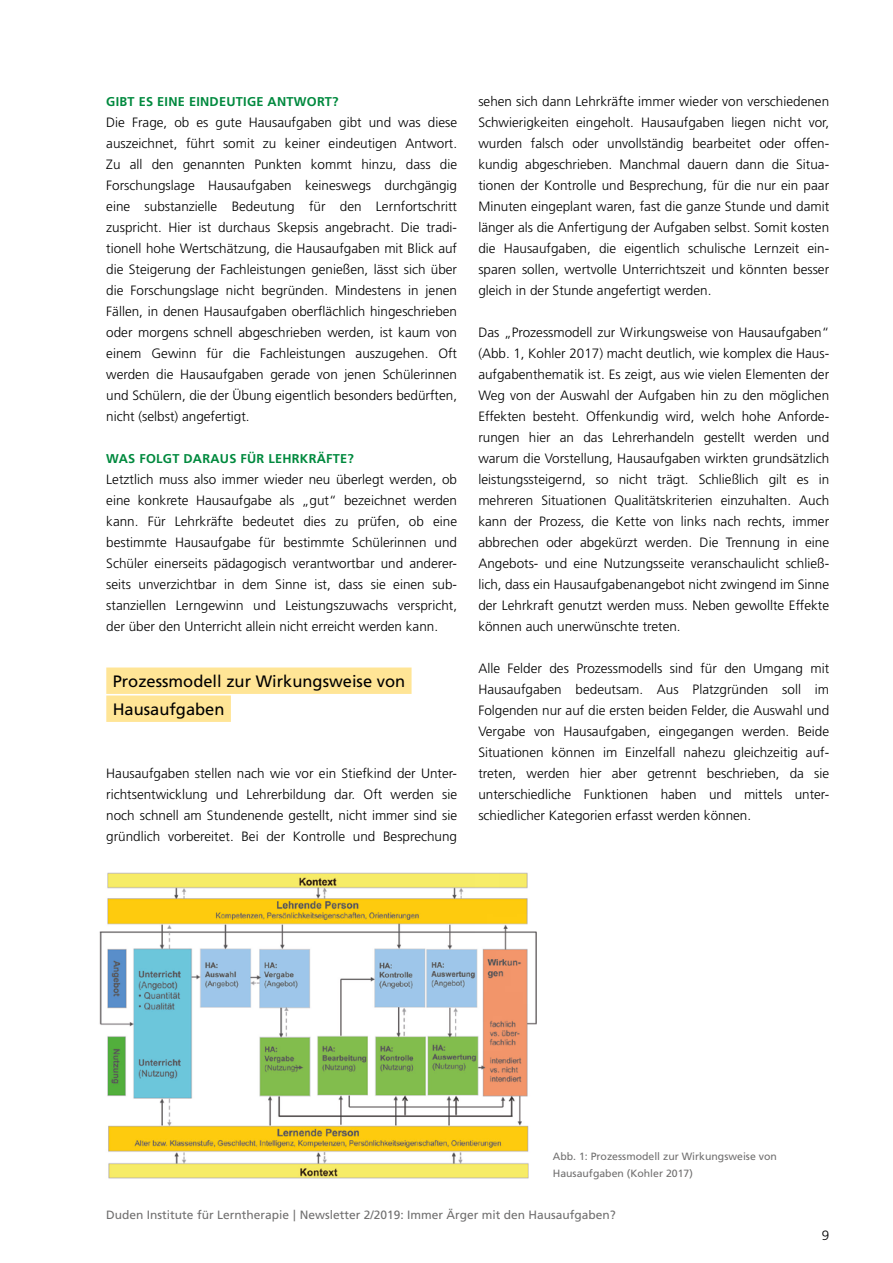
<style>
.page{position:relative;width:893px;height:1263px;background:#fff}
.page>*{position:absolute;margin:0;border:0;box-sizing:border-box;transform-origin:0 0}
.t1{font:16.5px/28px "DP Frutiger";color:#000}
.t2{font:300 13.5px/21px "DP Frutiger";color:#000;text-align:justify}
.t3{font:700 12.75px "DP Frutiger";letter-spacing:.02em;color:#00893e}
.t4{font:12px "DP Frutiger";color:#706f6f}
.t5{font:10.5px/16.5px "DP Frutiger";color:#706f6f}
</style>
<div class="page">
<div style="left:106px;top:667px;width:306px;height:27px;background:#ffe596"></div>
<div style="left:106px;top:695px;width:125px;height:27px;background:#ffe596"></div>
<img style="left:99px;top:872px;width:438px;height:307px">
<p class="t3" style="left:106px;top:94px;width:234px">GIBT ES EINE EINDEUTIGE ANTWORT?</p>
<p class="t2" style="left:106px;top:112px;width:352px">Die Frage, ob es gute Hausaufgaben gibt und was diese auszeichnet, führt somit zu keiner eindeutigen Antwort.<br>Zu all den genannten Punkten kommt hinzu, dass die Forschungslage Hausaufgaben keineswegs durchgängig eine substanzielle Bedeutung für den Lernfortschritt zuspricht. Hier ist durchaus Skepsis angebracht. Die tradi&shy;tionell hohe Wertschätzung, die Hausaufgaben mit Blick auf die Steigerung der Fachleistungen genießen, lässt sich über die Forschungslage nicht begründen. Mindestens in jenen Fällen, in denen Hausaufgaben oberflächlich hingeschrieben oder morgens schnell abgeschrieben werden, ist kaum von einem Gewinn für die Fachleistungen auszugehen. Oft werden die Hausaufgaben gerade von jenen Schülerinnen und Schülern, die der Übung eigentlich besonders bedürften, nicht (selbst) angefertigt.</p>
<p class="t3" style="left:106px;top:451px;width:249px">WAS FOLGT DARAUS FÜR LEHRKRÄFTE?</p>
<p class="t2" style="left:106px;top:469px;width:352px">Letztlich muss also immer wieder neu überlegt werden, ob eine konkrete Hausaufgabe als „gut“ bezeichnet werden kann. Für Lehrkräfte bedeutet dies zu prüfen, ob eine bestimmte Hausaufgabe für bestimmte Schülerinnen und Schüler einerseits pädagogisch verantwortbar und anderer&shy;seits unverzichtbar in dem Sinne ist, dass sie einen sub&shy;stanziellen Lerngewinn und Leistungszuwachs verspricht, der über den Unterricht allein nicht erreicht werden kann.</p>
<p class="t1" style="left:113px;top:667px;width:294px">Prozessmodell zur Wirkungsweise von<br>Hausaufgaben</p>
<p class="t2" style="left:106px;top:763px;width:352px">Hausaufgaben stellen nach wie vor ein Stiefkind der Unter&shy;richtsentwicklung und Lehrerbildung dar. Oft werden sie noch schnell am Stundenende gestellt, nicht immer sind sie gründlich vorbereitet. Bei der Kontrolle und Besprechung</p>
<p class="t2" style="left:478px;top:91px;width:352px">sehen sich dann Lehrkräfte immer wieder von verschiedenen Schwierigkeiten eingeholt. Hausaufgaben liegen nicht vor, wurden falsch oder unvollständig bearbeitet oder offen&shy;kundig abgeschrieben. Manchmal dauern dann die Situa&shy;tionen der Kontrolle und Besprechung, für die nur ein paar Minuten eingeplant waren, fast die ganze Stunde und damit länger als die Anfertigung der Aufgaben selbst. Somit kosten die Hausaufgaben, die eigentlich schulische Lernzeit ein&shy;sparen sollen, wertvolle Unterrichtszeit und könnten besser gleich in der Stunde angefertigt werden.</p>
<p class="t2" style="left:478px;top:322px;width:352px">Das „Prozessmodell zur Wirkungsweise von Hausaufgaben“ (Abb. 1, Kohler 2017) macht deutlich, wie komplex die Haus&shy;aufgabenthematik ist. Es zeigt, aus wie vielen Elementen der Weg von der Auswahl der Aufgaben hin zu den möglichen Effekten besteht. Offenkundig wird, welch hohe Anforde&shy;rungen hier an das Lehrerhandeln gestellt werden und warum die Vorstellung, Hausaufgaben wirkten grundsätzlich leistungssteigernd, so nicht trägt. Schließlich gilt es in mehreren Situationen Qualitätskriterien einzuhalten. Auch kann der Prozess, die Kette von links nach rechts, immer abbrechen oder abgekürzt werden. Die Trennung in eine Angebots- und eine Nutzungsseite veranschaulicht schließ&shy;lich, dass ein Hausaufgabenangebot nicht zwingend im Sinne der Lehrkraft genutzt werden muss. Neben gewollte Effekte können auch unerwünschte treten.</p>
<p class="t2" style="left:478px;top:658px;width:352px">Alle Felder des Prozessmodells sind für den Umgang mit Hausaufgaben bedeutsam. Aus Platzgründen soll im Folgenden nur auf die ersten beiden Felder, die Auswahl und Vergabe von Hausaufgaben, eingegangen werden. Beide Situationen können im Einzelfall nahezu gleichzeitig auf&shy;treten, werden hier aber getrennt beschrieben, da sie unterschiedliche Funktionen haben und mittels unter&shy;schiedlicher Kategorien erfasst werden können.</p>
<p class="t5" style="left:553px;top:1148px;width:226px">Abb. 1: Prozessmodell zur Wirkungsweise von<br>Hausaufgaben (Kohler 2017)</p>
<p class="t4" style="left:106px;top:1208px;width:511px">Duden Institute für Lerntherapie | Newsletter 2/2019: Immer Ärger mit den Hausaufgaben?</p>
<p class="t2" style="left:822px;top:1225px;width:9px">9</p>
</div>
